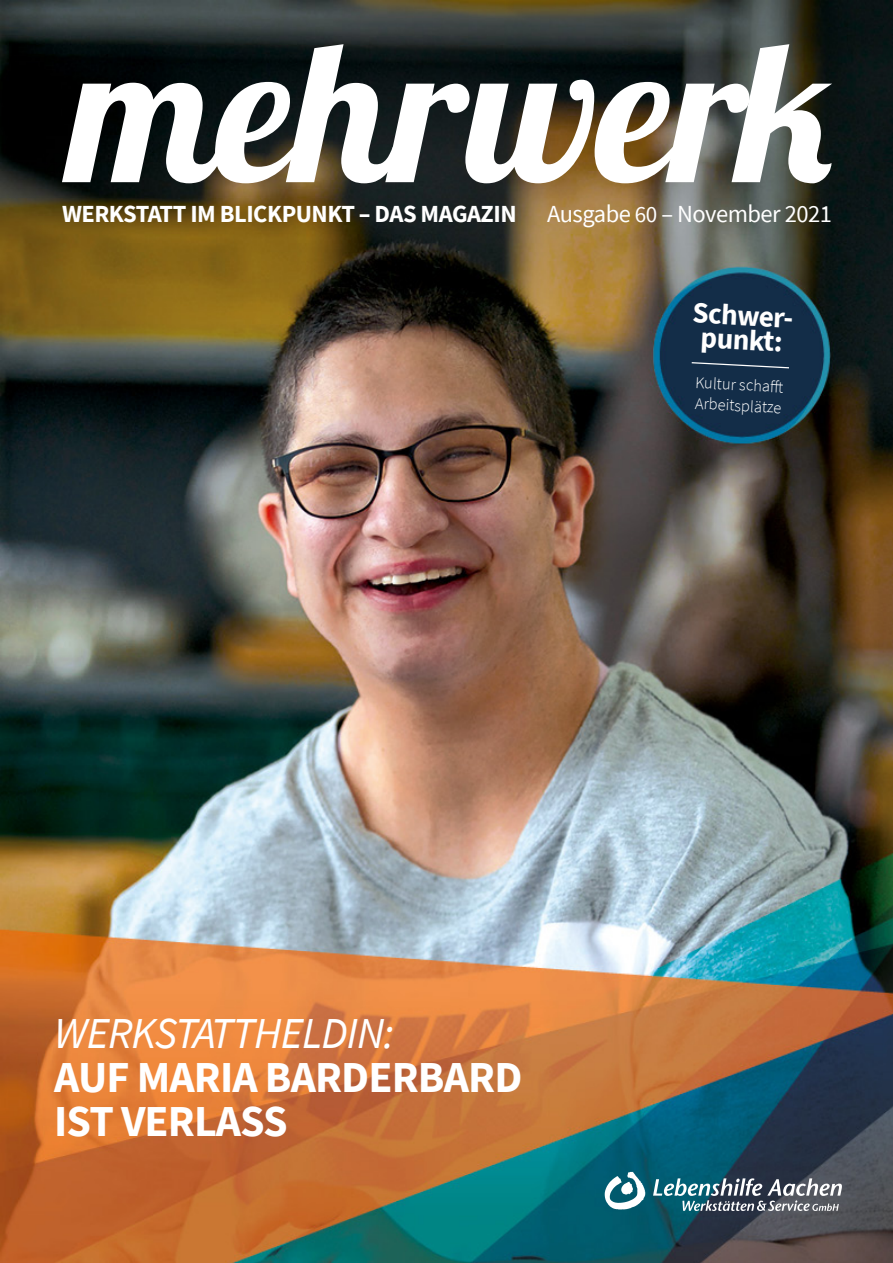
<style>
.page{position:relative;width:893px;height:1263px;background:#fff}
.page>*{position:absolute;margin:0;border:0;box-sizing:border-box;transform-origin:0 0}
.t1{font:197.1px "Lobster";color:#fff}
.t2{font:700 44.1px/44.1px "Source Sans Pro";letter-spacing:-.02em;color:#fff}
.t3{font:italic 44.1px "Source Sans Pro";letter-spacing:-.02em;color:#fff}
.t4{font:700 29.1px/24.3px "Source Sans Pro";color:#fff;text-align:center}
.t5{font:700 24.6px "Source Sans Pro";letter-spacing:-.02em;color:#fff}
.t6{font:24.6px "Source Sans Pro";letter-spacing:-.02em;color:#fff}
.t7{font:300 16.5px/21px "Source Sans Pro";color:#fff}
.s1{font-size:23.1px}
</style>
<div class="page">
<img style="left:0;top:0;width:893px;height:1263px">
<svg style="left:653px;top:1178px;width:189px;height:33px"></svg>
<svg style="left:605px;top:1172px;width:40px;height:37px"></svg>
<svg style="left:690px;top:361px;width:100px;height:8px"></svg>
<h1 class="t1" style="left:69px;top:-15px;width:771px">mehrwerk</h1>
<p class="t6" style="left:547px;top:198px;width:286px">Ausgabe <span class="s1">60</span> – November 2021</p>
<p class="t5" style="left:62px;top:197px;width:456px">WERKSTATT IM BLICKPUNKT – DAS MAGAZIN</p>
<p class="t4" style="left:693px;top:300px;width:102px;rotate:3deg">Schwer&shy;punkt:</p>
<p class="t7" style="left:696px;top:372px;width:93px;rotate:3deg">Kultur schafft<br>Arbeitsplätze</p>
<h2 class="t3" style="left:54px;top:1005px;width:341px">WERKSTATTHELDIN:</h2>
<h2 class="t2" style="left:54px;top:1055px;width:470px">AUF MARIA BARDERBARD<br>IST VERLASS</h2>
</div>
